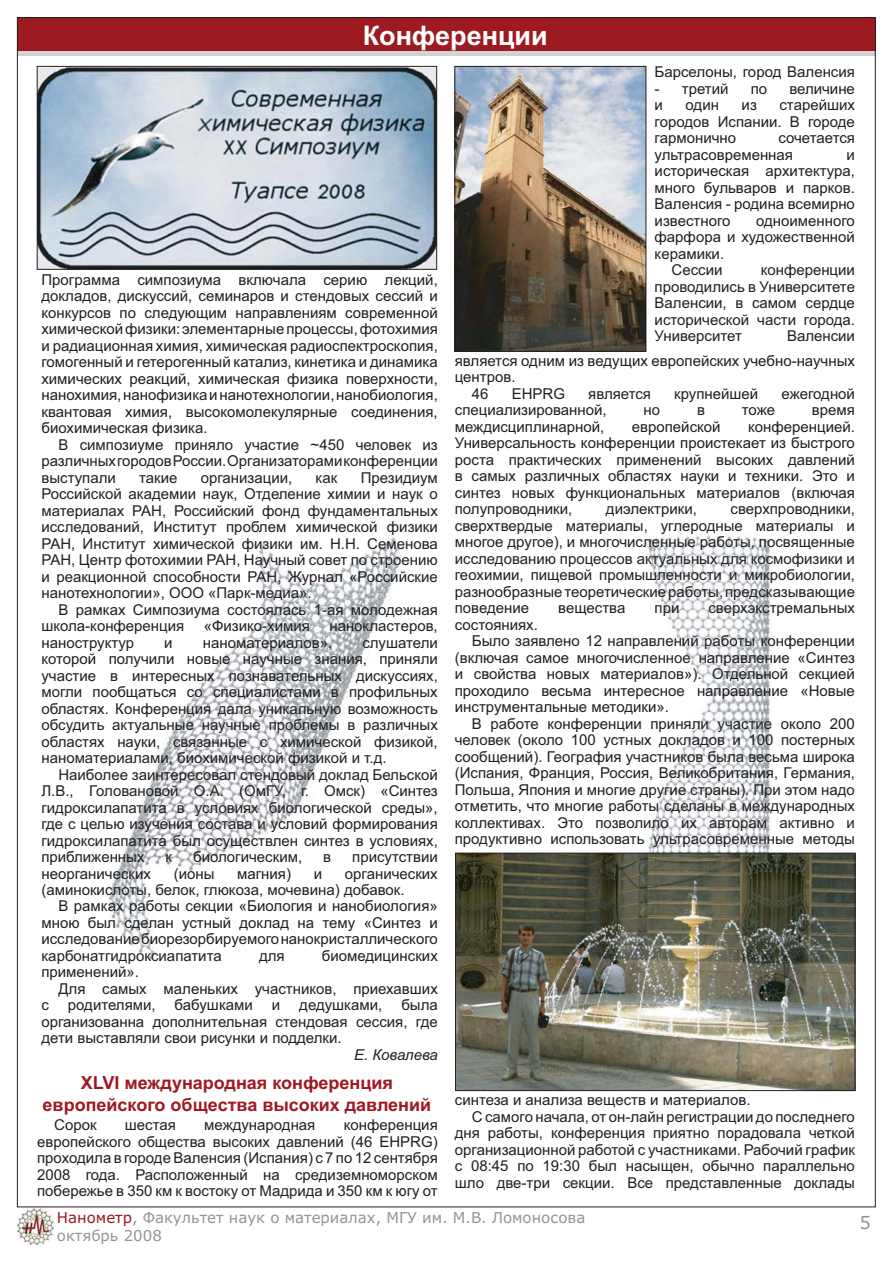
<style>
.page{position:relative;width:893px;height:1263px;background:#fff}
.page>*{position:absolute;margin:0;border:0;box-sizing:border-box;transform-origin:0 0}
.t1{font:700 27px "Arial";color:#fff}
.t2{font:700 18px/21.6px "Arial";color:#9e1a21;text-align:center}
.t3{font:18px "Verdana";color:#939598}
.t4{font:15px/16.5px "Arial";color:#231f20;text-align:justify}
.t5{font:15px/18px "Verdana";color:#939598}
.t6{font:italic 15px "Arial";color:#231f20}
.s1{color:#9e1a21}
</style>
<div class="page">
<img style="left:599px;top:536px;width:184px;height:317px">
<img style="left:109px;top:537px;width:291px;height:423px">
<img style="left:17px;top:1207px;width:37px;height:38px">
<div style="left:17px;top:17px;width:859px;height:34px;background:#9e1a21"></div>
<div style="left:17px;top:51px;width:859px;height:5px;background:#d1d3d4"></div>
<img style="left:39px;top:68px;width:396px;height:200px">
<div style="left:37px;top:66px;width:400px;height:204px;border:1px solid #231f20"></div>
<img style="left:456px;top:68px;width:188px;height:282px">
<div style="left:454px;top:66px;width:192px;height:286px;border:1px solid #231f20"></div>
<img style="left:457px;top:855px;width:396px;height:234px">
<div style="left:455px;top:853px;width:400px;height:238px;border:1px solid #231f20"></div>
<h1 class="t1" style="left:363px;top:20px;width:187px">Конференции</h1>
<p class="t4" style="left:41px;top:273px;width:398px">Программа симпозиума включала серию лекций, докладов, дискуссий, семинаров и стендовых сессий и конкурсов по следующим направлениям современной химической физики: элементарные процессы, фотохимия и радиационная химия, химическая радиоспектроскопия, гомогенный и гетерогенный катализ, кинетика и динамика химических реакций, химическая физика поверхности, нанохимия, нанофизика и нанотехнологии, нанобиология, квантовая химия, высокомолекулярные соединения, биохимическая физика.</p>
<p class="t4" style="left:41px;top:438px;width:398px;text-indent:17px">В симпозиуме приняло участие ~450 человек из различных городов России. Организаторами конференции выступали</p>
<p class="t4" style="left:41px;top:471px;width:398px;text-indent:319px">Президиум Российской академии наук, Отделение химии и наук о материалах РАН, Российский фонд фундаментальных исследований, Институт проблем химической физики РАН, Институт химической физики им. Н.Н. Семенова РАН, Центр фотохимии РАН, Научный совет по строению и реакционной способности РАН, Журнал «Российские нанотехнологии», ООО «Парк-медиа».</p>
<p class="t4" style="left:41px;top:603px;width:398px;text-indent:17px">В рамках Симпозиума состоялась 1-ая молодежная школа-конференция</p>
<p class="t4" style="left:139px;top:471px;width:40px">такие</p>
<p class="t4" style="left:201px;top:471px;width:93px">организации,</p>
<p class="t4" style="left:316px;top:471px;width:23px">как</p>
<p class="t4" style="left:204px;top:619px;width:108px">«Физико-химия</p>
<p class="t4" style="left:329px;top:619px;width:110px">нанокластеров,</p>
<p class="t4" style="left:41px;top:636px;width:398px;text-indent:321px">слушатели которой получили новые научные знания, приняли участие в интересных познавательных дискуссиях, могли пообщаться со специалистами в профильных областях. Конференция дала уникальную возможность обсудить актуальные научные проблемы в различных областях науки, связанные с химической физикой, наноматериалами, биохимической физикой и т.д.</p>
<p class="t4" style="left:41px;top:768px;width:398px;text-indent:17px">Наиболее заинтересовал стендовый доклад Бельской Л.В., Головановой О.А. (ОмГУ, г. Омск) «Синтез гидроксилапатита в условиях биологической среды», где с целью изучения состава и условий формирования гидроксилапатита был осуществлен синтез в условиях, приближенных</p>
<p class="t4" style="left:41px;top:636px;width:94px">наноструктур</p>
<p class="t4" style="left:164px;top:636px;width:10px">и</p>
<p class="t4" style="left:203px;top:636px;width:131px">наноматериалов»,</p>
<p class="t4" style="left:165px;top:850px;width:8px">к</p>
<p class="t4" style="left:193px;top:850px;width:111px">биологическим,</p>
<p class="t4" style="left:323px;top:850px;width:9px">в</p>
<p class="t4" style="left:352px;top:850px;width:87px">присутствии</p>
<p class="t4" style="left:41px;top:866px;width:111px">неорганических</p>
<p class="t4" style="left:174px;top:866px;width:42px">(ионы</p>
<p class="t4" style="left:237px;top:866px;width:55px">магния)</p>
<p class="t4" style="left:314px;top:866px;width:10px">и</p>
<p class="t4" style="left:41px;top:866px;width:398px;text-indent:303px">органических (аминокислоты, белок, глюкоза, мочевина) добавок.</p>
<p class="t4" style="left:41px;top:899px;width:398px;text-indent:17px">В рамках работы секции «Биология и нанобиология» мною был сделан устный доклад на тему «Синтез и исследование биорезорбируемого нанокристаллического карбонатгидроксиапатита</p>
<p class="t4" style="left:259px;top:949px;width:27px">для</p>
<p class="t4" style="left:322px;top:949px;width:117px">биомедицинских</p>
<p class="t4" style="left:41px;top:965px;width:99px">применений».</p>
<p class="t4" style="left:58px;top:982px;width:381px">Для самых маленьких участников, приехавших</p>
<p class="t4" style="left:41px;top:998px;width:9px">с</p>
<p class="t4" style="left:68px;top:998px;width:89px">родителями,</p>
<p class="t4" style="left:175px;top:998px;width:80px">бабушками</p>
<p class="t4" style="left:272px;top:998px;width:10px">и</p>
<p class="t4" style="left:299px;top:998px;width:85px">дедушками,</p>
<p class="t4" style="left:41px;top:998px;width:398px;text-indent:360px">была организованна дополнительная стендовая сессия, где дети выставляли свои рисунки и подделки.</p>
<p class="t6" style="left:354px;top:1046px;width:85px">Е. Ковалева</p>
<p class="t2" style="left:43px;top:1072px;width:390px">XLVI международная конференция европейского общества высоких давлений</p>
<p class="t4" style="left:54px;top:1118px;width:44px">Сорок</p>
<p class="t4" style="left:125px;top:1118px;width:53px">шестая</p>
<p class="t4" style="left:204px;top:1118px;width:113px">международная</p>
<p class="t4" style="left:37px;top:1118px;width:402px;text-indent:306px">конференция европейского общества высоких давлений (46 EHPRG) проходила в городе Валенсия (Испания) с 7 по 12 сентября 2008 года. Расположенный на средиземноморском побережье в 350 км к востоку от Мадрида и 350 км к югу от</p>
<p class="t4" style="left:655px;top:65px;width:202px">Барселоны, город Валенсия</p>
<p class="t4" style="left:655px;top:82px;width:75px">- третий</p>
<p class="t4" style="left:751px;top:82px;width:18px">по</p>
<p class="t4" style="left:789px;top:82px;width:67px">величине</p>
<p class="t4" style="left:655px;top:98px;width:10px">и</p>
<p class="t4" style="left:685px;top:98px;width:35px">один</p>
<p class="t4" style="left:741px;top:98px;width:17px">из</p>
<p class="t4" style="left:655px;top:98px;width:202px;text-indent:125px">старейших городов Испании. В городе гармонично</p>
<p class="t4" style="left:655px;top:131px;width:202px;text-indent:124px">сочетается ультрасовременная</p>
<p class="t4" style="left:655px;top:148px;width:202px;text-indent:192px">и историческая архитектура, много бульваров и парков.<br>Валенсия - родина всемирно известного</p>
<p class="t4" style="left:756px;top:214px;width:100px">одноименного</p>
<p class="t4" style="left:655px;top:230px;width:202px">фарфора и художественной</p>
<p class="t4" style="left:655px;top:247px;width:71px">керамики.</p>
<p class="t4" style="left:672px;top:263px;width:52px">Сессии</p>
<p class="t4" style="left:655px;top:263px;width:202px;text-indent:106px">конференции проводились в Университете Валенсии, в самом сердце исторической части города.<br>Университет</p>
<p class="t4" style="left:455px;top:325px;width:402px;line-height:24.8px;text-align:right">Валенсии<br>является одним из ведущих европейских учебно-научных</p>
<p class="t4" style="left:472px;top:370px;width:45px;text-indent:-17px">центров.<br>46</p>
<p class="t4" style="left:512px;top:387px;width:55px">EHPRG</p>
<p class="t4" style="left:588px;top:387px;width:64px">является</p>
<p class="t4" style="left:674px;top:387px;width:86px">крупнейшей</p>
<p class="t4" style="left:781px;top:387px;width:75px">ежегодной</p>
<p class="t4" style="left:455px;top:403px;width:153px">специализированной,</p>
<p class="t4" style="left:643px;top:403px;width:18px">но</p>
<p class="t4" style="left:697px;top:403px;width:9px">в</p>
<p class="t4" style="left:742px;top:403px;width:35px">тоже</p>
<p class="t4" style="left:812px;top:403px;width:45px">время</p>
<p class="t4" style="left:455px;top:420px;width:151px">междисциплинарной,</p>
<p class="t4" style="left:632px;top:420px;width:90px">европейской</p>
<p class="t4" style="left:455px;top:420px;width:402px;text-indent:293px">конференцией.<br>Универсальность конференции проистекает из быстрого роста практических применений высоких давлений в самых различных областях науки и техники. Это и синтез новых функциональных материалов (включая полупроводники,</p>
<p class="t4" style="left:455px;top:502px;width:402px;text-indent:276px">сверхпроводники, сверхтвердые материалы, углеродные материалы и многое другое), и многочисленные работы, посвященные исследованию процессов актуальных для космофизики и геохимии, пищевой промышленности и микробиологии, разнообразные теоретические работы, предсказывающие поведение</p>
<p class="t4" style="left:606px;top:502px;width:92px">диэлектрики,</p>
<p class="t4" style="left:558px;top:601px;width:69px">вещества</p>
<p class="t4" style="left:654px;top:601px;width:26px">при</p>
<p class="t4" style="left:708px;top:601px;width:148px">сверхэкстремальных</p>
<p class="t4" style="left:455px;top:618px;width:85px">состояниях.</p>
<p class="t4" style="left:472px;top:634px;width:385px">Было заявлено 12 направлений работы конференции</p>
<p class="t4" style="left:455px;top:651px;width:402px">(включая самое многочисленное направление «Синтез</p>
<p class="t4" style="left:455px;top:667px;width:402px">и свойства новых материалов»). Отдельной секцией</p>
<p class="t4" style="left:455px;top:684px;width:402px">проходило весьма интересное направление «Новые</p>
<p class="t4" style="left:455px;top:700px;width:216px">инструментальные методики».</p>
<p class="t4" style="left:472px;top:717px;width:385px">В работе конференции приняли участие около 200</p>
<p class="t4" style="left:455px;top:733px;width:402px">человек (около 100 устных докладов и 100 постерных</p>
<p class="t4" style="left:455px;top:750px;width:402px">сообщений). География участников была весьма широка</p>
<p class="t4" style="left:455px;top:766px;width:402px">(Испания, Франция, Россия, Великобритания, Германия,</p>
<p class="t4" style="left:455px;top:783px;width:402px">Польша, Япония и многие другие страны). При этом надо</p>
<p class="t4" style="left:455px;top:799px;width:402px">отметить, что многие работы сделаны в международных</p>
<p class="t4" style="left:455px;top:816px;width:402px">коллективах. Это позволило их авторам активно и</p>
<p class="t4" style="left:455px;top:832px;width:402px">продуктивно использовать ультрасовременные методы</p>
<p class="t4" style="left:455px;top:1093px;width:297px">синтеза и анализа веществ и материалов.</p>
<p class="t4" style="left:472px;top:1110px;width:385px">С самого начала, от он-лайн регистрации до последнего</p>
<p class="t4" style="left:455px;top:1126px;width:402px">дня работы, конференция приятно порадовала четкой</p>
<p class="t4" style="left:455px;top:1143px;width:402px">организационной работой с участниками. Рабочий график</p>
<p class="t4" style="left:455px;top:1159px;width:402px">с 08:45 по 19:30 был насыщен, обычно параллельно</p>
<p class="t4" style="left:455px;top:1176px;width:402px">шло две-три секции. Все представленные доклады</p>
<p class="t5" style="left:57px;top:1209px;width:530px"><span class="s1">Нанометр</span>, Факультет наук о материалах, МГУ им. М.В. Ломоносова октябрь 2008</p>
<p class="t3" style="left:859px;top:1212px;width:13px">5</p>
</div>
